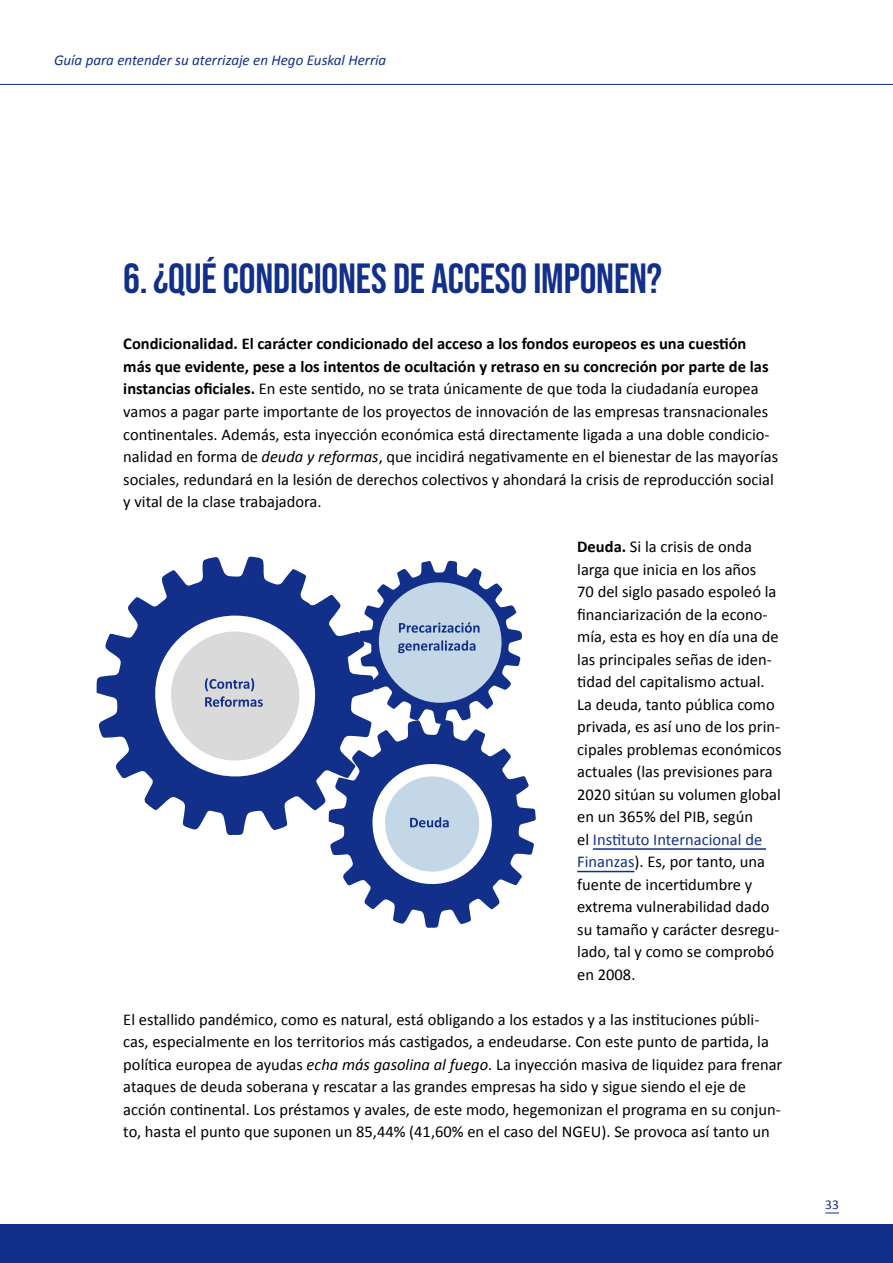
<style>
.page{position:relative;width:893px;height:1263px;background:#fff}
.page>*{position:absolute;margin:0;border:0;box-sizing:border-box;transform-origin:0 0}
.t1{font:42px "Bebas Neue";letter-spacing:-.005em;color:#122f8a}
.t2{font:16.5px/22.5px "Calibri";color:#000}
.t3{font:italic 15px "Calibri";color:#122f8a}
.t4{font:13.5px "Calibri";color:#122f8a}
.s1{font-weight:700}
.s2{font-style:italic}
.s3{color:#122f8a}
</style>
<div class="page">
<svg style="left:825px;top:1212px;width:14px;height:1px"></svg>
<hr style="left:0;top:84px;width:893px;height:1px;background:#122f8a">
<div style="left:0;top:1225px;width:893px;height:38px;background:#122f8a"></div>
<hr style="left:593px;top:848px;width:173px;height:2px;background:#122f8a">
<hr style="left:577px;top:871px;width:57px;height:1px;background:#122f8a">
<svg style="left:96px;top:556px;width:233px;height:279px;fill:#122f8a"></svg>
<svg style="left:329px;top:560px;width:207px;height:368px"></svg>
<svg style="left:171px;top:631px;width:129px;height:130px"></svg>
<p class="t3" style="left:54px;top:50px;width:334px">Guía para entender su aterrizaje en Hego Euskal Herria</p>
<h1 class="t1" style="left:123px;top:255px;width:540px">6.¿QUÉ CONDICIONES DE ACCESO IMPONEN?</h1>
<p class="t2" style="left:123px;top:333px;width:656px"><span class="s1">Condicionalidad. El carácter condicionado del acceso a los fondos europeos es una cuestión más que evidente, pese a los intentos de ocultación y retraso en su concreción por parte de las instancias oficiales.</span> En este sentido, no se trata únicamente de que toda la ciudadanía europea vamos a pagar parte importante de los proyectos de innovación de las empresas transnacionales continentales. Además, esta inyección económica está directamente ligada a una doble condicio&shy;nalidad en forma de <span class="s2">deuda y reformas</span>, que incidirá negativamente en el bienestar de las mayorías sociales, redundará en la lesión de derechos colectivos y ahondará la crisis de reproducción social y vital de la clase trabajadora.</p>
<p class="t2" style="left:577px;top:535px;width:206px"><span class="s1">Deuda.</span> Si la crisis de onda larga que inicia en los años<br>70 del siglo pasado espoleó la financiarización de la econo&shy;mía, esta es hoy en día una de las principales señas de iden&shy;tidad del capitalismo actual.<br>La deuda, tanto pública como privada, es así uno de los prin&shy;cipales problemas económicos actuales (las previsiones para<br>2020 sitúan su volumen global en un 365% del PIB, según<br>el <span class="s3">Instituto Internacional de<br>Finanzas</span>). Es, por tanto, una fuente de incertidumbre y extrema vulnerabilidad dado su tamaño y carácter desregu&shy;lado, tal y como se comprobó en 2008.</p>
<p class="t2" style="left:123px;top:1008px;width:661px">El estallido pandémico, como es natural, está obligando a los estados y a las instituciones públi&shy;cas, especialmente en los territorios más castigados, a endeudarse. Con este punto de partida, la política europea de ayudas <span class="s2">echa más gasolina al fuego</span>. La inyección masiva de liquidez para frenar ataques de deuda soberana y rescatar a las grandes empresas ha sido y sigue siendo el eje de acción continental. Los préstamos y avales, de este modo, hegemonizan el programa en su conjun&shy;to, hasta el punto que suponen un 85,44% (41,60% en el caso del NGEU). Se provoca así tanto un</p>
<p class="t4" style="left:825px;top:1195px;width:15px">33</p>
</div>
